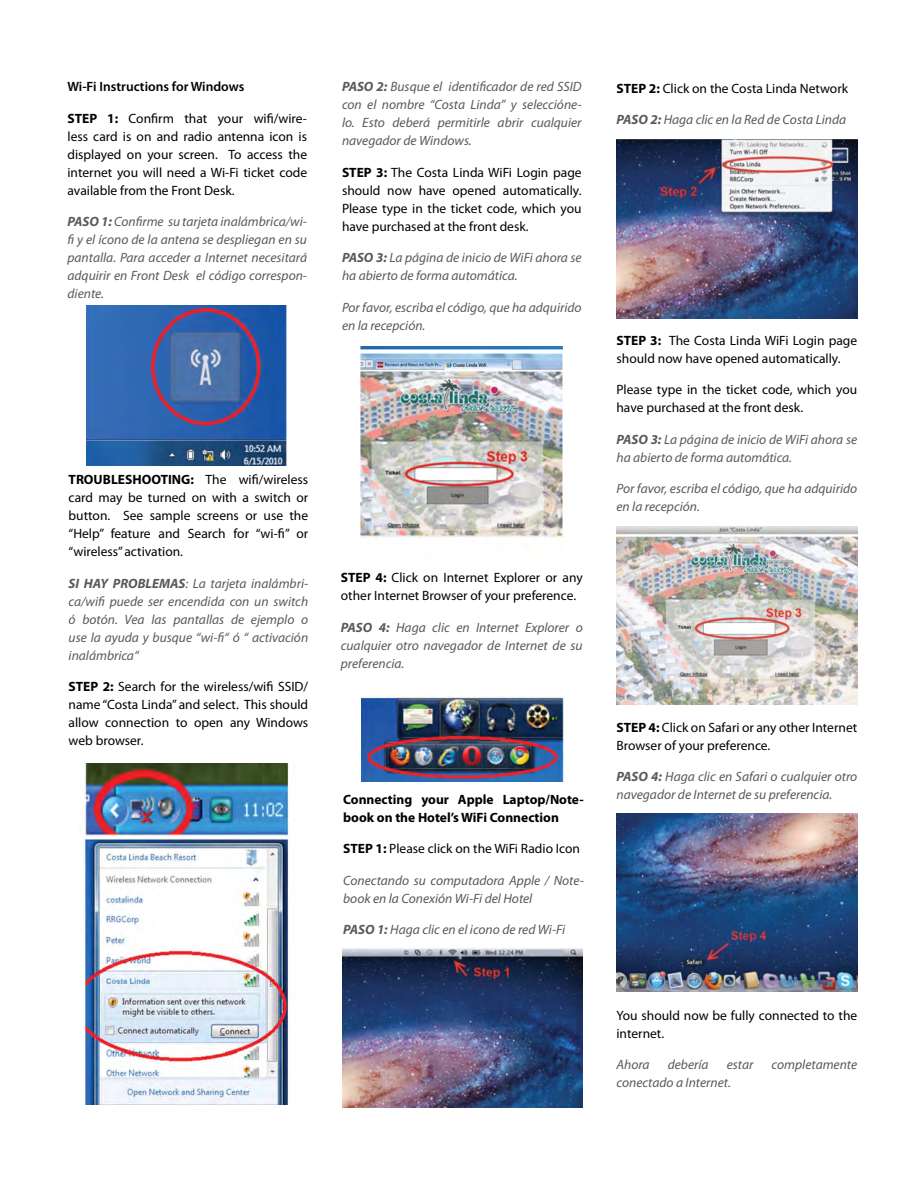
<style>
.page{position:relative;width:918px;height:1188px;background:#fff}
.page>*{position:absolute;margin:0;border:0;box-sizing:border-box;transform-origin:0 0}
.t1{font:italic 13.5px/18px "Myriad Pro";color:#58595b}
.t2{font:13.5px/18px "Myriad Pro";color:#000}
.t3{font:700 13.5px/18px "Myriad Pro";color:#000}
.t4{font:600 13.5px "Myriad Pro";color:#000}
.s1{font-weight:700}
</style>
<div class="page">
<img style="left:87px;top:306px;width:201px;height:159px">
<img style="left:81px;top:763px;width:211px;height:341px">
<img style="left:361px;top:346px;width:202px;height:192px">
<img style="left:362px;top:696px;width:201px;height:86px">
<img style="left:343px;top:948px;width:240px;height:159px">
<img style="left:617px;top:139px;width:240px;height:180px">
<img style="left:616px;top:526px;width:241px;height:179px">
<img style="left:616px;top:813px;width:241px;height:178px">
<p class="t4" style="left:68px;top:78px;width:178px">Wi-Fi Instructions for Windows</p>
<p class="t2" style="left:68px;top:109px;width:241px;text-align:justify"><span class="s1">STEP 1:</span> Confirm that your wifi/wire&shy;less card is on and radio antenna icon is displayed on your screen. To access the internet you will need a Wi-Fi ticket code available from the Front Desk.</p>
<p class="t1" style="left:68px;top:212px;width:241px;text-align:justify"><span class="s1">PASO 1:</span> Confirme su tarjeta inalámbrica/wi&shy;fi y el ícono de la antena se despliegan en su pantalla. Para acceder a Internet necesitará adquirir en Front Desk el código correspon&shy;diente.</p>
<p class="t1" style="left:342px;top:77px;width:241px;text-align:justify"><span class="s1">PASO 2:</span> Busque el identificador de red SSID con el nombre “Costa Linda” y seleccióne&shy;lo. Esto deberá permitirle abrir cualquier navegador de Windows.</p>
<p class="t2" style="left:342px;top:163px;width:241px;text-align:justify"><span class="s1">STEP 3:</span> The Costa Linda WiFi Login page should now have opened automatically.<br>Please type in the ticket code, which you have purchased at the front desk.</p>
<p class="t1" style="left:342px;top:248px;width:241px"><span class="s1">PASO 3:</span> La página de inicio de WiFi ahora se ha abierto de forma automática.</p>
<p class="t1" style="left:342px;top:298px;width:241px">Por favor, escriba el código, que ha adquirido en la recepción.</p>
<p class="t2" style="left:69px;top:470px;width:241px;text-align:justify"><span class="s1">TROUBLESHOOTING:</span> The wifi/wireless card may be turned on with a switch or button. See sample screens or use the “Help” feature and Search for “wi-fi” or “wireless” activation.</p>
<p class="t1" style="left:69px;top:574px;width:241px;text-align:justify"><span class="s1">SI HAY PROBLEMAS</span>: La tarjeta inalámbri&shy;ca/wifi puede ser encendida con un switch ó botón. Vea las pantallas de ejemplo o use la ayuda y busque “wi-fi“ ó “ activación inalámbrica“</p>
<p class="t2" style="left:69px;top:677px;width:241px;text-align:justify"><span class="s1">STEP 2:</span> Search for the wireless/wifi SSID/ name “Costa Linda” and select. This should allow connection to open any Windows web browser.</p>
<p class="t2" style="left:341px;top:569px;width:243px"><span class="s1">STEP 4:</span> Click on Internet Explorer or any other Internet Browser of your preference.</p>
<p class="t1" style="left:341px;top:618px;width:243px;text-align:justify"><span class="s1">PASO 4:</span> Haga clic en Internet Explorer o cualquier otro navegador de Internet de su preferencia.</p>
<p class="t3" style="left:343px;top:790px;width:242px">Connecting your Apple Laptop/Note&shy;book on the Hotel’s WiFi Connection</p>
<p class="t2" style="left:343px;top:840px;width:238px"><span class="s1">STEP 1:</span> Please click on the WiFi Radio Icon</p>
<p class="t1" style="left:343px;top:871px;width:242px">Conectando su computadora Apple / Note&shy;book en la Conexión Wi-Fi del Hotel</p>
<p class="t1" style="left:343px;top:921px;width:224px"><span class="s1">PASO 1:</span> Haga clic en el icono de red Wi-Fi</p>
<p class="t2" style="left:617px;top:79px;width:233px"><span class="s1">STEP 2:</span> Click on the Costa Linda Network</p>
<p class="t1" style="left:617px;top:110px;width:231px"><span class="s1">PASO 2:</span> Haga clic en la Red de Costa Linda</p>
<p class="t2" style="left:617px;top:331px;width:242px"><span class="s1">STEP 3:</span> The Costa Linda WiFi Login page should now have opened automatically.</p>
<p class="t2" style="left:617px;top:380px;width:242px">Please type in the ticket code, which you have purchased at the front desk.</p>
<p class="t1" style="left:617px;top:430px;width:242px"><span class="s1">PASO 3:</span> La página de inicio de WiFi ahora se ha abierto de forma automática.</p>
<p class="t1" style="left:617px;top:479px;width:242px">Por favor, escriba el código, que ha adquirido en la recepción.</p>
<p class="t2" style="left:617px;top:718px;width:242px"><span class="s1">STEP 4:</span> Click on Safari or any other Internet<br>Browser of your preference.</p>
<p class="t1" style="left:617px;top:767px;width:242px"><span class="s1">PASO 4:</span> Haga clic en Safari o cualquier otro navegador de Internet de su preferencia.</p>
<p class="t2" style="left:617px;top:1006px;width:242px">You should now be fully connected to the internet.</p>
<p class="t1" style="left:617px;top:1055px;width:35px">Ahora</p>
<p class="t1" style="left:668px;top:1055px;width:42px">debería</p>
<p class="t1" style="left:727px;top:1055px;width:28px">estar</p>
<p class="t1" style="left:772px;top:1055px;width:87px">completamente</p>
<p class="t1" style="left:617px;top:1073px;width:116px">conectado a Internet.</p>
</div>
